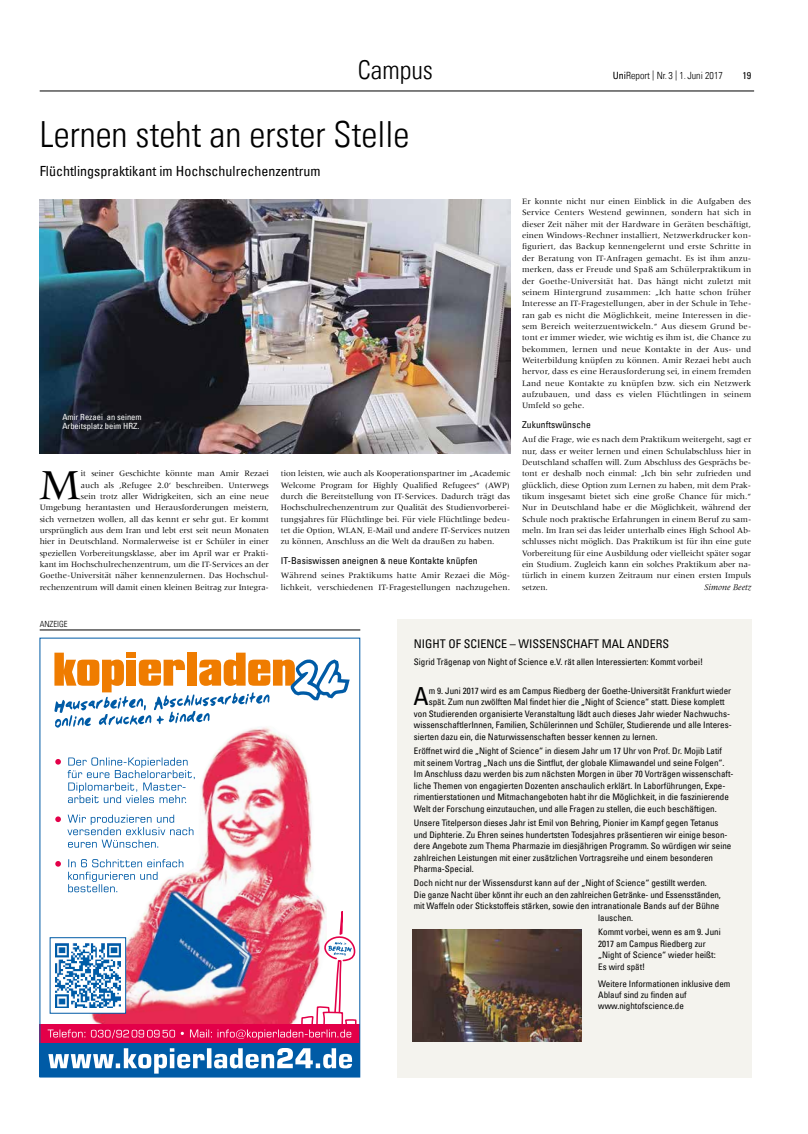
<style>
.page{position:relative;width:808px;height:1134px;background:#fff}
.page>*{position:absolute;margin:0;border:0;box-sizing:border-box;transform-origin:0 0}
.t1{font:44.3px "Meridien";color:#000}
.t2{font:36px "Univers Com 47 Light Cond";color:#000}
.t3{font:26px "Univers Com 47 Light Cond";color:#000}
.t4{font:condensed 24.9px "Univers Com 57";color:#000}
.t5{font:condensed 14px "Univers Com 57";color:#000}
.t6{font:condensed 12px "Univers Com 57";color:#000}
.t7{font:10px "Univers Com 47 Light Cond";color:#000}
.t8{font:condensed 10px "Univers Com 57";color:#000}
.t9{font:condensed 9.5px "Univers Com 57";letter-spacing:.01em;color:#000}
.t10{font:condensed 9px/11.5px "Univers Com 57";color:#000}
.t11{font:italic 9px "Meridien Com";color:#000}
.t12{font:8.5px/11.3px "Meridien";color:#000;text-align:justify}
.t13{font:condensed 8.5px/9.5px "Univers Com 57";color:#fff}
.t14{font:8.5px "Univers Com 47 Light Cond";color:#000}
.s1{font-family:"Univers Com 57";font-stretch:condensed}
.s2{font-size:8px}
</style>
<div class="page">
<hr style="left:40px;top:91px;width:714px;height:1px;background:#000">
<img style="left:40px;top:199px;width:470px;height:255px">
<div style="left:397px;top:619px;width:354px;height:458px;background:#f4f3ee"></div>
<img style="left:73px;top:728px;width:239px;height:131px">
<div style="left:40px;top:1042px;width:320px;height:35px;background:#005ba6"></div>
<svg style="left:55px;top:759px;width:6px;height:6px"></svg>
<svg style="left:55px;top:816px;width:6px;height:6px"></svg>
<div style="left:40px;top:1024px;width:320px;height:19px;background:#e30049"></div>
<div style="left:40px;top:638px;width:320px;height:439px;border:1px solid #005ba6"></div>
<svg style="left:68px;top:757px;width:127px;height:46px"></svg>
<svg style="left:67px;top:815px;width:126px;height:33px"></svg>
<svg style="left:48px;top:1048px;width:304px;height:25px"></svg>
<img style="left:48px;top:859px;width:309px;height:180px">
<hr style="left:40px;top:630px;width:320px;height:1px;background:#000">
<img style="left:413px;top:930px;width:168px;height:112px">
<svg style="left:54px;top:652px;width:296px;height:76px"></svg>
<h3 class="t3" style="left:358px;top:55px;width:77px">Campus</h3>
<p class="t7" style="left:613px;top:70px;width:112px"><span class="s1">Uni</span>Report | Nr. 3 | 1. Juni 2017</p>
<p class="t8" style="left:742px;top:69px;width:10px">19</p>
<h2 class="t2" style="left:40px;top:113px;width:371px">Lernen steht an erster Stelle</h2>
<h3 class="t5" style="left:40px;top:162px;width:282px">Flüchtlingspraktikant im Hochschulrechenzentrum</h3>
<p class="t13" style="left:62px;top:412px;width:81px">Amir Rezaei an seinem<br>Arbeitsplatz beim HRZ.</p>
<p class="t12" style="left:40px;top:468px;width:231px;text-align:right">it seiner Geschichte könnte man Amir Rezaei<br>auch als ‚Refugee 2.0‘ beschreiben. Unterwegs<br>sein trotz aller Widrigkeiten, sich an eine neue Umgebung herantasten und Herausforderungen meistern, sich vernetzen wollen, all das kennt er sehr gut. Er kommt ursprünglich aus dem Iran und lebt erst seit neun Monaten hier in Deutschland. Normalerweise ist er Schüler in einer speziellen Vorbereitungsklasse, aber im April war er Prakti&shy;kant im Hochschulrechenzentrum, um die IT-Services an der Goethe-Universität näher kennenzulernen. Das Hochschul&shy;rechenzentrum will damit einen kleinen Beitrag zur Integra-</p>
<p class="t12" style="left:281px;top:468px;width:231px">tion leisten, wie auch als Kooperationspartner im „Academic Welcome Program for Highly Qualified Refugees“ (AWP) durch die Bereitstellung von IT-Services. Dadurch trägt das Hochschulrechenzentrum zur Qualität des Studienvorberei&shy;tungsjahres für Flüchtlinge bei. Für viele Flüchtlinge bedeu&shy;tet die Option, WLAN, E-Mail und andere IT-Services nutzen zu können, Anschluss an die Welt da draußen zu haben.</p>
<h1 class="t1" style="left:39px;top:460px;width:43px">M</h1>
<p class="t9" style="left:281px;top:555px;width:198px">IT-Basiswissen aneignen <span class="s2">&amp;</span> neue Kontakte knüpfen</p>
<p class="t12" style="left:281px;top:570px;width:231px">Während seines Praktikums hatte Amir Rezaei die Mög&shy;lichkeit, verschiedenen IT-Fragestellungen nachzugehen.</p>
<p class="t14" style="left:40px;top:619px;width:10px">Anzeige</p>
<p class="t12" style="left:522px;top:196px;width:231px">Er konnte nicht nur einen Einblick in die Aufgaben des Service Centers Westend gewinnen, sondern hat sich in dieser Zeit näher mit der Hardware in Geräten beschäftigt, einen Windows-Rechner installiert, Netzwerkdrucker kon&shy;figuriert, das Backup kennengelernt und erste Schritte in der Beratung von IT-Anfragen gemacht. Es ist ihm anzu&shy;merken, dass er Freude und Spaß am Schülerpraktikum in der Goethe-Universität hat. Das hängt nicht zuletzt mit seinem Hintergrund zusammen: „Ich hatte schon früher Interesse an IT-Fragestellungen, aber in der Schule in Tehe&shy;ran gab es nicht die Möglichkeit, meine Interessen in die&shy;sem Bereich weiterzuentwickeln.“ Aus diesem Grund be&shy;tont er immer wieder, wie wichtig es ihm ist, die Chance zu bekommen, lernen und neue Kontakte in der Aus- und Weiterbildung knüpfen zu können. Amir Rezaei hebt auch hervor, dass es eine Herausforderung sei, in einem fremden Land neue Kontakte zu knüpfen bzw. sich ein Netzwerk aufzubauen, und dass es vielen Flüchtlingen in seinem Umfeld so gehe.</p>
<p class="t9" style="left:522px;top:419px;width:70px">Zukunftswünsche</p>
<p class="t12" style="left:522px;top:434px;width:231px">Auf die Frage, wie es nach dem Praktikum weitergeht, sagt er nur, dass er weiter lernen und einen Schulabschluss hier in Deutschland schaffen will. Zum Abschluss des Gesprächs be&shy;tont er deshalb noch einmal: „Ich bin sehr zufrieden und glücklich, diese Option zum Lernen zu haben, mit dem Prak&shy;tikum insgesamt bietet sich eine große Chance für mich.“ Nur in Deutschland habe er die Möglichkeit, während der Schule noch praktische Erfahrungen in einem Beruf zu sam&shy;meln. Im Iran sei das leider unterhalb eines High School Ab&shy;schlusses nicht möglich. Das Praktikum ist für ihn eine gute Vorbereitung für eine Ausbildung oder vielleicht später sogar ein Studium. Zugleich kann ein solches Praktikum aber na&shy;türlich in einem kurzen Zeitraum nur einen ersten Impuls setzen.</p>
<p class="t11" style="left:704px;top:581px;width:49px">Simone Beetz</p>
<h3 class="t6" style="left:414px;top:636px;width:15px">Night</h3>
<h3 class="t6" style="left:449px;top:636px;width:29px">of Science</h3>
<h3 class="t6" style="left:510px;top:636px;width:27px">– Wissenschaft</h3>
<h3 class="t6" style="left:602px;top:636px;width:9px">mal</h3>
<h3 class="t6" style="left:627px;top:636px;width:8px">anders</h3>
<p class="t10" style="left:414px;top:656px;width:291px">Sigrid Trägenap von Night of Science e.V. rät allen Interessierten: Kommt vorbei!</p>
<h3 class="t4" style="left:413px;top:681px;width:17px">A</h3>
<p class="t10" style="left:429px;top:685px;width:304px">m 9. Juni 2017 wird es am Campus Riedberg der Goethe-Universität Frankfurt wieder</p>
<p class="t10" style="left:429px;top:696px;width:297px">spät. Zum nun zwölften Mal findet hier die „Night of Science“ statt. Diese komplett</p>
<p class="t10" style="left:414px;top:708px;width:318px">von Studierenden organisierte Veranstaltung lädt auch dieses Jahr wieder Nachwuchs-</p>
<p class="t10" style="left:414px;top:719px;width:319px">wissenschaftlerInnen, Familien, Schülerinnen und Schüler, Studierende und alle Interes-</p>
<p class="t10" style="left:414px;top:731px;width:245px">sierten dazu ein, die Naturwissenschaften besser kennen zu lernen.</p>
<p class="t10" style="left:414px;top:745px;width:321px">Eröffnet wird die „Night of Science“ in diesem Jahr um 17 Uhr von Prof. Dr. Mojib Latif mit seinem Vortrag „Nach uns die Sintflut, der globale Klimawandel und seine Folgen“.<br>Im Anschluss dazu werden bis zum nächsten Morgen in über 70 Vorträgen wissenschaft&shy;liche Themen von engagierten Dozenten anschaulich erklärt. In Laborführungen, Expe&shy;rimentierstationen und Mitmachangeboten habt ihr die Möglichkeit, in die faszinierende Welt der Forschung einzutauchen, und alle Fragen zu stellen, die euch beschäftigen.</p>
<p class="t10" style="left:414px;top:817px;width:319px">Unsere Titelperson dieses Jahr ist Emil von Behring, Pionier im Kampf gegen Tetanus und Diphterie. Zu Ehren seines hundertsten Todesjahres präsentieren wir einige beson&shy;dere Angebote zum Thema Pharmazie im diesjährigen Programm. So würdigen wir seine zahlreichen Leistungen mit einer zusätzlichen Vortragsreihe und einem besonderen Pharma-Special.</p>
<p class="t10" style="left:414px;top:877px;width:294px">Doch nicht nur der Wissensdurst kann auf der „Night of Science“ gestillt werden.</p>
<p class="t10" style="left:414px;top:889px;width:308px">Die ganze Nacht über könnt ihr euch an den zahlreichen Getränke- und Essensständen,</p>
<p class="t10" style="left:414px;top:900px;width:307px">mit Waffeln oder Stickstoffeis stärken, sowie den intranationale Bands auf der Bühne</p>
<p class="t10" style="left:598px;top:912px;width:36px">lauschen.</p>
<p class="t10" style="left:598px;top:926px;width:124px">Kommt vorbei, wenn es am 9. Juni<br>2017 am Campus Riedberg zur „Night of Science“ wieder heißt:<br>Es wird spät!</p>
<p class="t10" style="left:598px;top:978px;width:134px">Weitere Informationen inklusive dem<br>Ablauf sind zu finden auf www.nightofscience.de</p>
</div>
